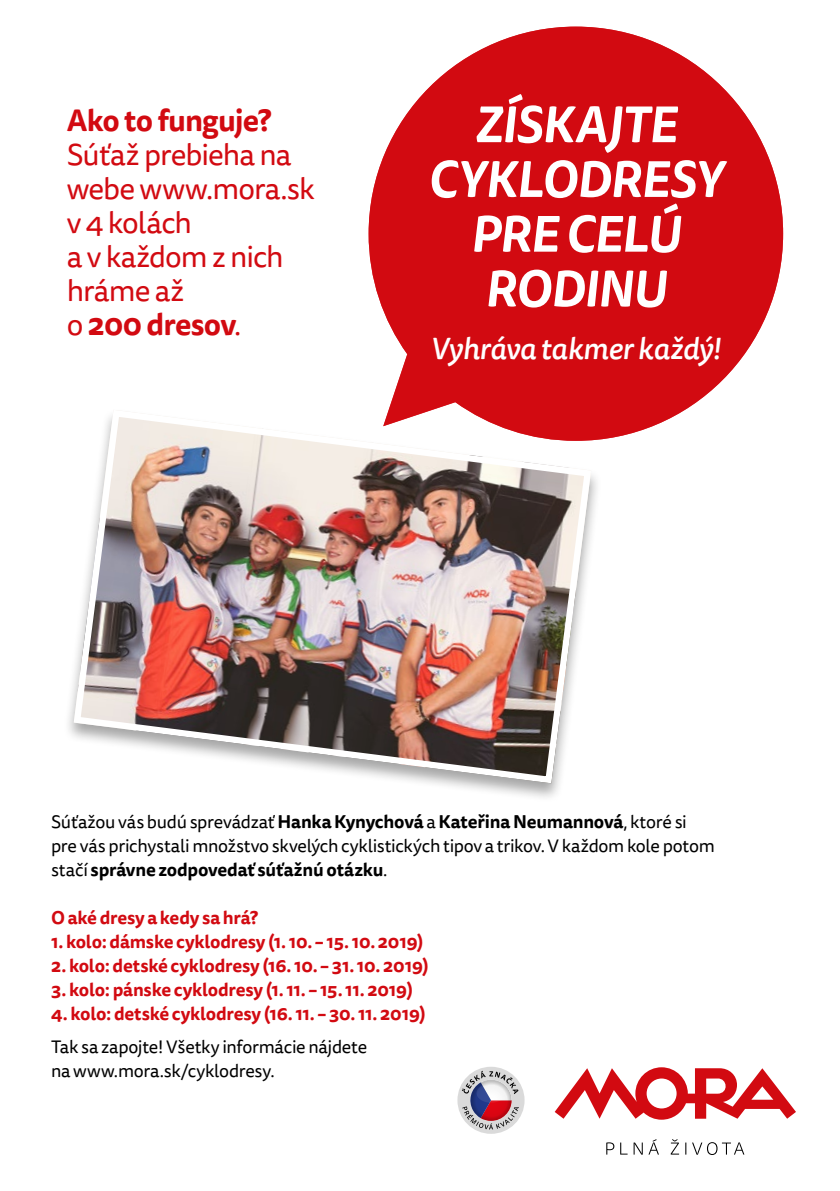
<style>
.page{position:relative;width:840px;height:1191px;background:#fff}
.page>*{position:absolute;margin:0;border:0;box-sizing:border-box;transform-origin:0 0}
.t1{font:italic 700 50.2px/54.8px "Tisa Sans Pro";letter-spacing:-.025em;color:#fff;text-align:center}
.t2{font:30px/34px "Tisa Sans Pro";letter-spacing:-.035em;color:#d20a11}
.t3{font:italic 500 30px "Tisa Sans Pro";letter-spacing:-.01em;color:#fff}
.t4{font:700 30px "Tisa Sans Pro";letter-spacing:-.03em;color:#d20a11}
.t5{font:18px/24px "Tisa Sans Pro";letter-spacing:-.015em;color:#000}
.t6{font:700 18px "Tisa Sans Pro";letter-spacing:-.01em;color:#d20a11}
.s1{font-weight:700}
</style>
<div class="page">
<div style="left:457px;top:1066px;width:67px;height:67px;background:#dadada;border-radius:50%"></div>
<svg style="left:461px;top:1070px;width:57px;height:59px"></svg>
<svg style="left:470px;top:1079px;width:41px;height:41px"></svg>
<svg style="left:476px;top:1083px;width:29px;height:19px"></svg>
<svg style="left:554px;top:1067px;width:241px;height:52px"></svg>
<svg style="left:606px;top:1142px;width:21px;height:12px"></svg>
<svg style="left:633px;top:1142px;width:9px;height:12px"></svg>
<svg style="left:648px;top:1139px;width:10px;height:15px"></svg>
<svg style="left:670px;top:1139px;width:8px;height:15px"></svg>
<svg style="left:685px;top:1142px;width:59px;height:13px"></svg>
<svg style="left:368px;top:27px;width:414px;height:413px;fill:#d20a11"></svg>
<div style="left:63px;top:408px;width:538px;height:394px;background:#000;opacity:.35"></div>
<img style="left:70px;top:406px;width:524px;height:381px">
<h2 class="t4" style="left:67px;top:98px;width:206px">Ako to funguje?</h2>
<h2 class="t2" style="left:67px;top:138px;width:249px">Súťaž prebieha na webe www.mora.sk v 4 kolách<br>a v každom z nich hráme až<br>o <span class="s1">200 dresov</span>.</h2>
<h1 class="t1" style="left:427px;top:97px;width:297px">ZÍSKAJTE<br>CYKLODRESY<br>PRE CELÚ<br>RODINU</h1>
<h2 class="t3" style="left:430px;top:327px;width:292px">Vyhráva takmer každý!</h2>
<p class="t5" style="left:51px;top:810px;width:665px">Súťažou vás budú sprevádzať <span class="s1">Hanka Kynychová</span> a <span class="s1">Kateřina Neumannová</span>, ktoré si pre vás prichystali množstvo skvelých cyklistických tipov a trikov. V každom kole potom stačí <span class="s1">správne zodpovedať súťažnú otázku</span>.</p>
<p class="t6" style="left:51px;top:904px;width:208px">O aké dresy a kedy sa hrá?</p>
<p class="t6" style="left:51px;top:928px;width:374px">1. kolo: dámske cyklodresy (1. 10. – 15. 10. 2019)</p>
<p class="t6" style="left:51px;top:952px;width:379px">2. kolo: detské cyklodresy (16. 10. – 31. 10. 2019)</p>
<p class="t6" style="left:51px;top:976px;width:363px">3. kolo: pánske cyklodresy (1. 11. – 15. 11. 2019)</p>
<p class="t6" style="left:51px;top:1000px;width:376px">4. kolo: detské cyklodresy (16. 11. – 30. 11. 2019)</p>
<p class="t5" style="left:51px;top:1035px;width:317px">Tak sa zapojte! Všetky informácie nájdete na www.mora.sk/cyklodresy.</p>
</div>
